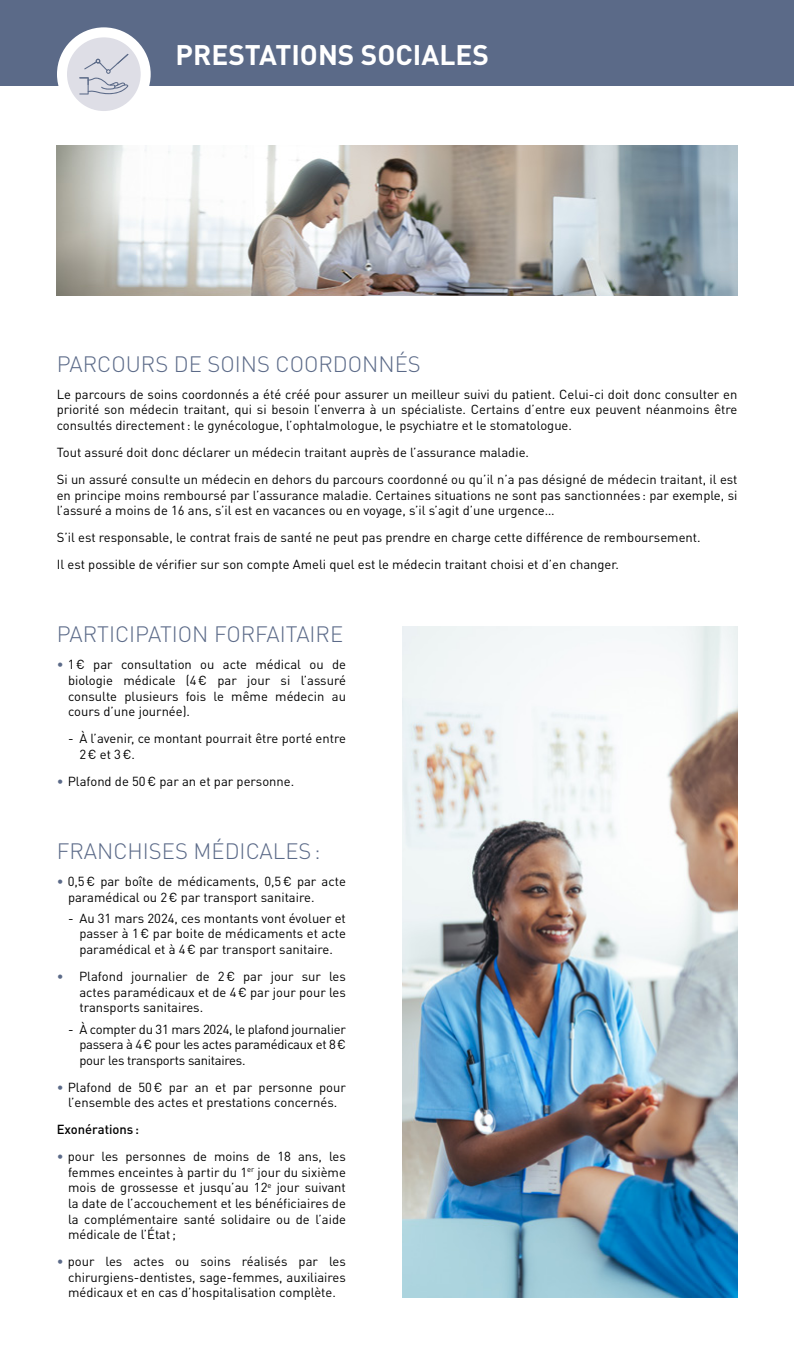
<style>
.page{position:relative;width:794px;height:1361px;background:#fff}
.page>*{position:absolute;margin:0;border:0;box-sizing:border-box;transform-origin:0 0}
.t1{font:700 28px "DIN Pro";color:#fff}
.t2{font:300 22px "DIN Pro";color:#5b6a88}
.t3{font:13px/15.6px "DIN Pro";color:#000;text-align:justify}
.t4{font:500 13px "DIN Pro";color:#000}
.s1{color:#5b6a88}
</style>
<div class="page">
<div style="left:0;top:0;width:794px;height:85px;background:#5b6a88"></div>
<svg style="left:62px;top:32px;width:84px;height:84px;background:#e5e5eb"></svg>
<div style="left:57px;top:27px;width:94px;height:94px;border:10px solid #fff;border-radius:50%"></div>
<svg style="left:79px;top:54px;width:49px;height:41px;background:#cdcfd9"></svg>
<img style="left:403px;top:627px;width:334px;height:670px">
<img style="left:57px;top:145px;width:680px;height:150px">
<h1 class="t1" style="left:175px;top:37px;width:315px">PRESTATIONS SOCIALES</h1>
<h2 class="t2" style="left:57px;top:350px;width:366px">PARCOURS DE SOINS COORDONNÉS</h2>
<p class="t3" style="left:57px;top:386px;width:682px">Le parcours de soins coordonnés a été créé pour assurer un meilleur suivi du patient. Celui-ci doit donc consulter en priorité son médecin traitant, qui si besoin l’enverra à un spécialiste. Certains d’entre eux peuvent néanmoins être consultés directement: le gynécologue, l’ophtalmologue, le psychiatre et le stomatologue.</p>
<p class="t3" style="left:57px;top:438px;width:682px;line-height:27px">Tout assuré doit donc déclarer un médecin traitant auprès de l’assurance maladie.<br>Si un assuré consulte un médecin en dehors du parcours coordonné ou qu’il n’a pas désigné de médecin traitant, il est</p>
<p class="t3" style="left:57px;top:487px;width:682px">en principe moins remboursé par l’assurance maladie. Certaines situations ne sont pas sanctionnées: par exemple, si l’assuré a moins de 16 ans, s’il est en vacances ou en voyage, s’il s’agit d’une urgence…</p>
<p class="t3" style="left:57px;top:523px;width:645px;line-height:27px">S’il est responsable, le contrat frais de santé ne peut pas prendre en charge cette différence de remboursement.<br>Il est possible de vérifier sur son compte Ameli quel est le médecin traitant choisi et d’en changer.</p>
<h2 class="t2" style="left:57px;top:621px;width:288px">PARTICIPATION FORFAITAIRE</h2>
<p class="t3" style="left:68px;top:656px;width:279px;text-indent:-11px"><span class="s1">•</span> 1€ par consultation ou acte médical ou de biologie médicale (4€ par jour si l’assuré consulte plusieurs fois le même médecin au cours d’une journée).</p>
<p class="t3" style="left:79px;top:730px;width:268px;text-indent:-11px">- À l’avenir, ce montant pourrait être porté entre<br>2€ et 3€.</p>
<p class="t3" style="left:57px;top:773px;width:239px"><span class="s1">•</span> Plafond de 50€ par an et par personne.</p>
<h2 class="t2" style="left:57px;top:837px;width:265px">FRANCHISES MÉDICALES:</h2>
<p class="t3" style="left:68px;top:873px;width:279px;text-indent:-11px"><span class="s1">•</span> 0,5€ par boîte de médicaments, 0,5€ par acte paramédical ou 2€ par transport sanitaire.</p>
<p class="t3" style="left:79px;top:910px;width:268px;text-indent:-11px">- Au 31 mars 2024, ces montants vont évoluer et passer à 1€ par boite de médicaments et acte paramédical et à 4€ par transport sanitaire.</p>
<p class="t3" style="left:79px;top:968px;width:268px;text-indent:-23px"><span class="s1">•</span> Plafond journalier de 2€ par jour sur les actes paramédicaux et de 4€ par jour pour les transports sanitaires.</p>
<p class="t3" style="left:79px;top:1020px;width:268px;text-indent:-11px">- À compter du 31 mars 2024, le plafond journalier passera à 4€ pour les actes paramédicaux et 8€ pour les transports sanitaires.</p>
<p class="t3" style="left:57px;top:1079px;width:291px;text-align:center"><span class="s1">•</span> Plafond de 50€ par an et par personne pour l’ensemble des actes et prestations concernés.</p>
<p class="t4" style="left:57px;top:1121px;width:84px">Exonérations :</p>
<p class="t3" style="left:68px;top:1148px;width:279px;text-indent:-11px"><span class="s1">•</span> pour les personnes de moins de 18 ans, les femmes enceintes à partir du 1<sup>er</sup> jour du sixième mois de grossesse et jusqu’au 12<sup>e</sup> jour suivant la date de l’accouchement et les bénéficiaires de la complémentaire santé solidaire ou de l’aide médicale de l’État;</p>
<p class="t3" style="left:68px;top:1253px;width:279px;text-indent:-11px"><span class="s1">•</span> pour les actes ou soins réalisés par les chirurgiens-dentistes, sage-femmes, auxiliaires médicaux et en cas d’hospitalisation complète.</p>
</div>
